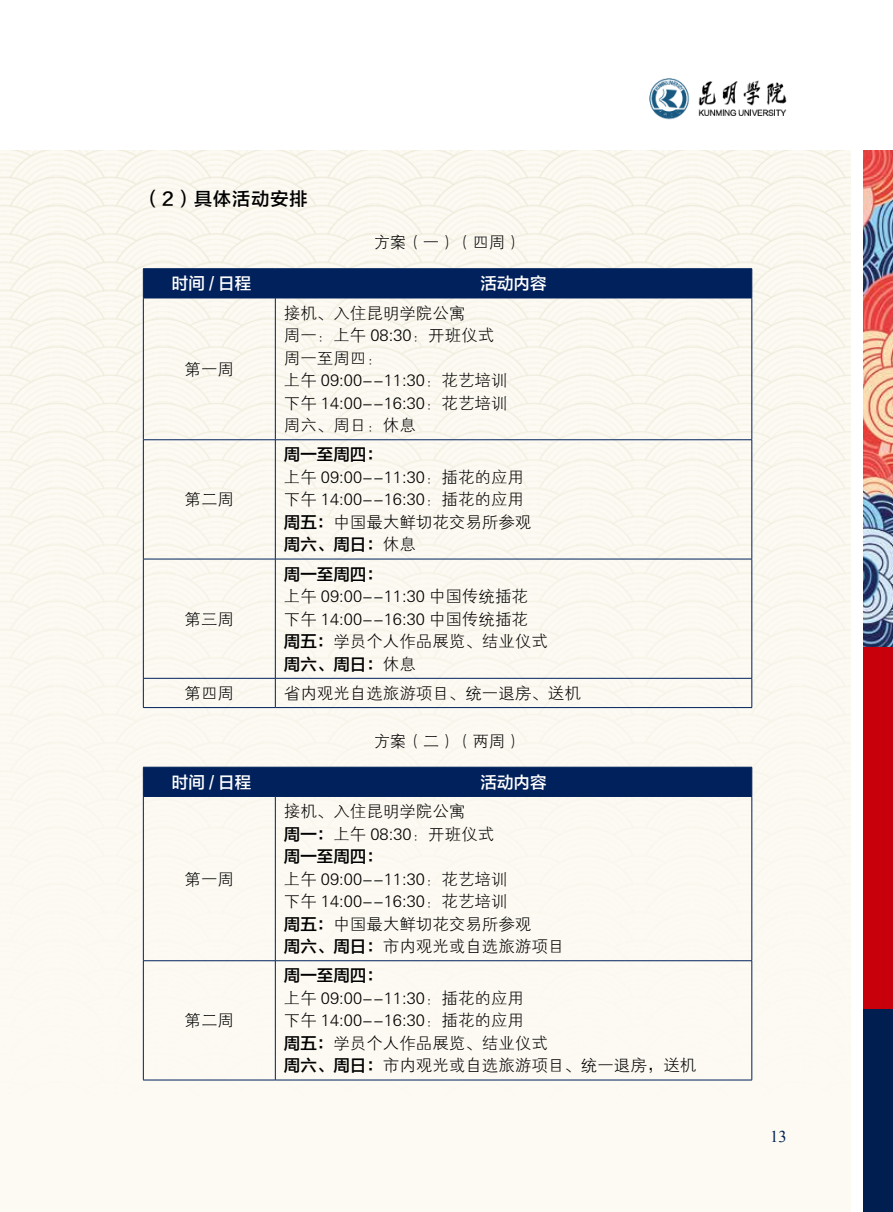
<style>
.page{position:relative;width:893px;height:1212px;background:#fff}
.page>*{position:absolute;margin:0;border:0;box-sizing:border-box;transform-origin:0 0}
.t1{font:18px "FZLTZHK GBK1 0";letter-spacing:.06em;color:#000}
.t2{font:16.5px/22.5px "FZXH1 JW GB1 0";color:#000}
.t3{font:16.5px "FZLTZHK GBK1 0";color:#000}
.t4{font:16.5px "FZLTZHK GBK1 0";color:#fff}
.t5{font:16.5px "Times New Roman";color:#001f50}
.s1{font-family:"FZLTZHK GBK1 0"}
.s2{font-family:"FZXH1 JW GB1 0"}
</style>
<div class="page">
<div style="left:0;top:151px;width:850px;height:1061px;background:#fcfaf2"></div>
<img style="left:863px;top:151px;width:30px;height:496px">
<div style="left:863px;top:647px;width:30px;height:371px;background:#c7000b"></div>
<div style="left:863px;top:1009px;width:30px;height:203px;background:#001f50"></div>
<img style="left:649px;top:78px;width:138px;height:42px">
<hr style="left:143px;top:298px;width:1px;height:141px;background:#00215b">
<hr style="left:275px;top:298px;width:1px;height:141px;background:#00215b">
<hr style="left:752px;top:298px;width:1px;height:141px;background:#00215b">
<hr style="left:143px;top:439px;width:132px;height:1px;background:#00215b">
<hr style="left:143px;top:440px;width:1px;height:119px;background:#00215b">
<hr style="left:275px;top:439px;width:477px;height:1px;background:#00215b">
<hr style="left:275px;top:440px;width:1px;height:119px;background:#00215b">
<hr style="left:752px;top:440px;width:1px;height:119px;background:#00215b">
<hr style="left:143px;top:559px;width:132px;height:1px;background:#00215b">
<hr style="left:143px;top:559px;width:1px;height:119px;background:#00215b">
<hr style="left:275px;top:559px;width:477px;height:1px;background:#00215b">
<hr style="left:275px;top:559px;width:1px;height:119px;background:#00215b">
<hr style="left:752px;top:559px;width:1px;height:119px;background:#00215b">
<hr style="left:143px;top:678px;width:132px;height:1px;background:#00215b">
<svg style="left:143px;top:678px;width:1px;height:29px"></svg>
<hr style="left:275px;top:678px;width:477px;height:1px;background:#00215b">
<svg style="left:275px;top:678px;width:1px;height:29px"></svg>
<svg style="left:752px;top:678px;width:1px;height:29px"></svg>
<hr style="left:143px;top:707px;width:132px;height:1px;background:#00215b">
<hr style="left:275px;top:707px;width:477px;height:1px;background:#00215b">
<hr style="left:143px;top:268px;width:132px;height:1px;background:#00215b">
<hr style="left:275px;top:268px;width:477px;height:1px;background:#00215b">
<div style="left:143px;top:269px;width:610px;height:29px;background:#00215b"></div>
<hr style="left:143px;top:298px;width:132px;height:1px;background:#00215b">
<hr style="left:275px;top:298px;width:477px;height:1px;background:#00215b">
<hr style="left:143px;top:797px;width:1px;height:163px;background:#00215b">
<hr style="left:275px;top:797px;width:1px;height:163px;background:#00215b">
<hr style="left:752px;top:797px;width:1px;height:163px;background:#00215b">
<hr style="left:143px;top:960px;width:132px;height:1px;background:#00215b">
<hr style="left:143px;top:961px;width:1px;height:119px;background:#00215b">
<hr style="left:275px;top:960px;width:477px;height:1px;background:#00215b">
<hr style="left:275px;top:961px;width:1px;height:119px;background:#00215b">
<hr style="left:752px;top:961px;width:1px;height:119px;background:#00215b">
<hr style="left:143px;top:1080px;width:132px;height:1px;background:#00215b">
<hr style="left:275px;top:1080px;width:477px;height:1px;background:#00215b">
<div style="left:143px;top:767px;width:610px;height:29px;background:#00215b"></div>
<hr style="left:143px;top:796px;width:132px;height:1px;background:#00215b">
<hr style="left:275px;top:796px;width:477px;height:1px;background:#00215b">
<p class="t1" style="left:143px;top:189px;width:166px">（2）具体活动安排</p>
<p class="t2" style="left:373px;top:232px;width:150px">方案（一）（四周）</p>
<p class="t4" style="left:172px;top:274px;width:81px">时间 / 日程</p>
<p class="t4" style="left:481px;top:274px;width:67px">活动内容</p>
<p class="t2" style="left:185px;top:358px;width:51px">第一周</p>
<p class="t2" style="left:185px;top:489px;width:51px">第二周</p>
<p class="t2" style="left:185px;top:608px;width:51px">第三周</p>
<p class="t2" style="left:284px;top:302px;width:225px">接机、入住昆明学院公寓<br>周一：上午 08:30：开班仪式周一至周四：<br>上午 09:00--11:30：花艺培训下午 14:00--16:30：花艺培训周六、周日：休息</p>
<p class="t3" style="left:284px;top:446px;width:100px">周一至周四：</p>
<p class="t2" style="left:284px;top:466px;width:249px">上午 09:00--11:30：插花的应用下午 14:00--16:30：插花的应用<span class="s1">周五：</span>中国最大鲜切花交易所参观</p>
<p class="t3" style="left:284px;top:536px;width:133px">周六、周日：<span class="s2">休息</span></p>
<p class="t3" style="left:284px;top:565px;width:100px">周一至周四：</p>
<p class="t2" style="left:284px;top:586px;width:265px">上午 09:00--11:30 中国传统插花下午 14:00--16:30 中国传统插花<span class="s1">周五：</span>学员个人作品展览、结业仪式</p>
<p class="t3" style="left:284px;top:655px;width:133px">周六、周日：<span class="s2">休息</span></p>
<p class="t2" style="left:185px;top:682px;width:51px">第四周</p>
<p class="t2" style="left:284px;top:682px;width:298px">省内观光自选旅游项目、统一退房、送机</p>
<p class="t2" style="left:373px;top:730px;width:150px">方案（二）（两周）</p>
<p class="t4" style="left:172px;top:773px;width:81px">时间 / 日程</p>
<p class="t4" style="left:481px;top:773px;width:67px">活动内容</p>
<p class="t2" style="left:185px;top:868px;width:51px">第一周</p>
<p class="t2" style="left:185px;top:1010px;width:51px">第二周</p>
<p class="t2" style="left:284px;top:800px;width:212px">接机、入住昆明学院公寓<br><span class="s1">周一：</span>上午 08:30：开班仪式</p>
<p class="t3" style="left:284px;top:847px;width:100px">周一至周四：</p>
<p class="t2" style="left:284px;top:868px;width:282px">上午 09:00--11:30：花艺培训<br>下午 14:00--16:30：花艺培训<br><span class="s1">周五：</span>中国最大鲜切花交易所参观<br><span class="s1">周六、周日：</span>市内观光或自选旅游项目</p>
<p class="t3" style="left:284px;top:966px;width:100px">周一至周四：</p>
<p class="t2" style="left:284px;top:987px;width:414px">上午 09:00--11:30：插花的应用<br>下午 14:00--16:30：插花的应用<br><span class="s1">周五：</span>学员个人作品展览、结业仪式<br><span class="s1">周六、周日：</span>市内观光或自选旅游项目、统一退房，送机</p>
<p class="t5" style="left:770px;top:1125px;width:18px">13</p>
</div>
